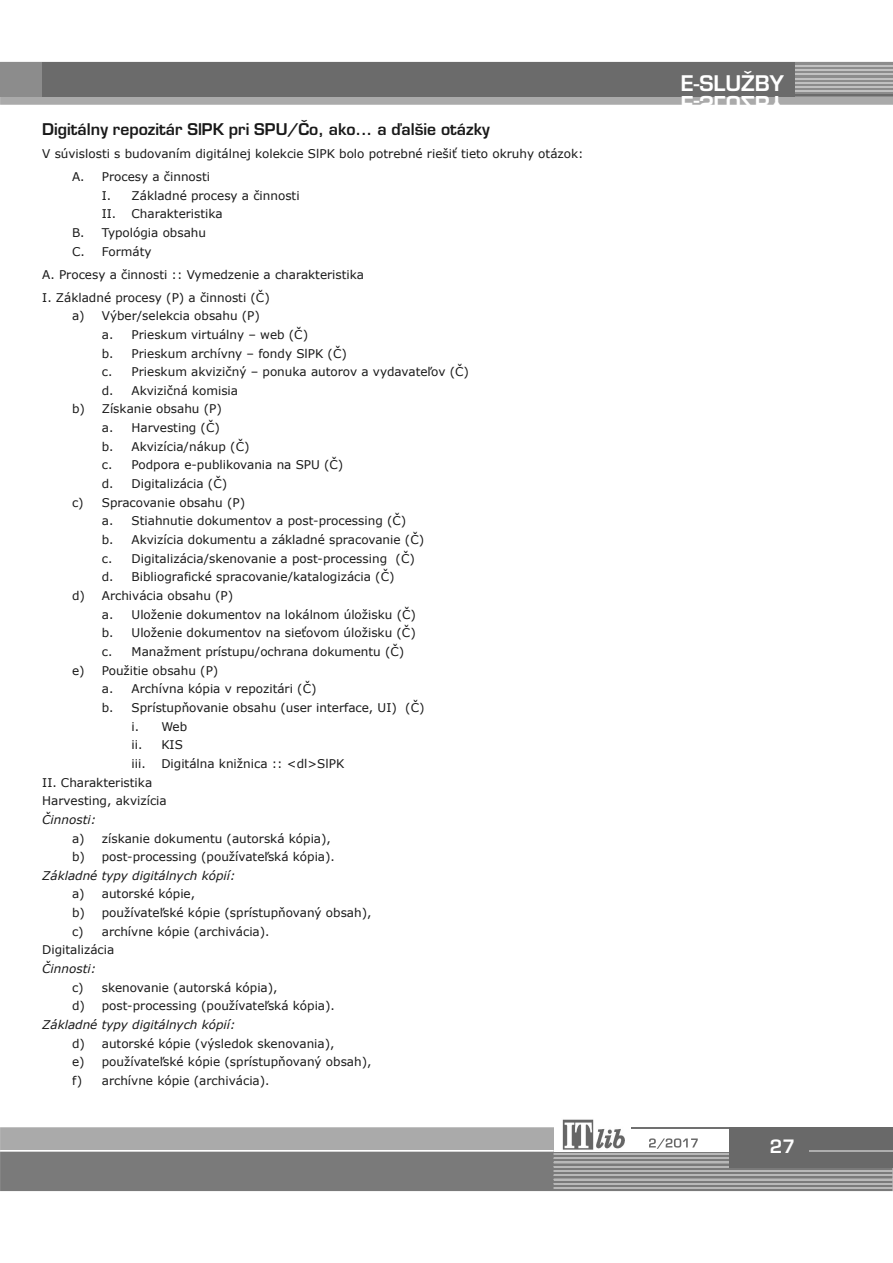
<style>
.page{position:relative;width:893px;height:1263px;background:#fff}
.page>*{position:absolute;margin:0;border:0;box-sizing:border-box;transform-origin:0 0}
.t1{font:21px "Euromode CE Bold";color:#fff}
.t2{font:18px "Euromode CE Bold";color:#fff}
.t3{font:15.75px "Euromode CE Bold";color:#191919}
.t4{font:12px/18.6px "Verdana";color:#191919}
.t5{font:italic 12px "Verdana";color:#191919}
</style>
<div class="page">
<svg style="left:1px;top:1127px;width:553px;height:11px;background:#acacac"></svg>
<svg style="left:0;top:62px;width:893px;height:43px;background:#7c7c7c"></svg>
<hr style="left:795px;top:65px;width:98px;height:2px;background:#c1c1c1">
<hr style="left:631px;top:1127px;width:98px;height:2px;background:#707070">
<img style="left:562px;top:1119px;width:62px;height:19px">
<div style="left:729px;top:1127px;width:164px;height:41px;background:#696969"></div>
<hr style="left:0;top:1127px;width:1px;height:64px;background:#aaa">
<svg style="left:0;top:1138px;width:893px;height:53px;background:#8d8d8d"></svg>
<h3 class="t3" style="left:42px;top:120px;width:449px">Digitálny repozitár SlPK pri SPU/Čo, ako... a ďalšie otázky</h3>
<p class="t4" style="left:72px;top:142px;width:513px;line-height:23px;text-indent:-30px">V súvislosti s budovaním digitálnej kolekcie SlPK bolo potrebné riešiť tieto okruhy otázok:<br>A. Procesy a činnosti</p>
<p class="t4" style="left:102px;top:186px;width:199px">I. Základné procesy a činnosti</p>
<p class="t4" style="left:102px;top:204px;width:123px">II. Charakteristika</p>
<p class="t4" style="left:72px;top:223px;width:136px">B. Typológia obsahu</p>
<p class="t4" style="left:72px;top:242px;width:81px">C. Formáty</p>
<p class="t4" style="left:42px;top:262px;width:323px;line-height:23px">A. Procesy a činnosti :: Vymedzenie a charakteristika<br>I. Základné procesy (P) a činnosti (Č)</p>
<p class="t4" style="left:72px;top:306px;width:189px">a) Výber/selekcia obsahu (P)</p>
<p class="t4" style="left:102px;top:325px;width:208px">a. Prieskum virtuálny – web (Č)</p>
<p class="t4" style="left:102px;top:343px;width:247px">b. Prieskum archívny – fondy SlPK (Č)</p>
<p class="t4" style="left:102px;top:362px;width:369px">c. Prieskum akvizičný – ponuka autorov a vydavateľov (Č)</p>
<p class="t4" style="left:102px;top:381px;width:138px">d. Akvizičná komisia</p>
<p class="t4" style="left:72px;top:399px;width:151px">b) Získanie obsahu (P)</p>
<p class="t4" style="left:102px;top:418px;width:120px">a. Harvesting (Č)</p>
<p class="t4" style="left:102px;top:437px;width:149px">b. Akvizícia/nákup (Č)</p>
<p class="t4" style="left:102px;top:455px;width:243px">c. Podpora e-publikovania na SPU (Č)</p>
<p class="t4" style="left:102px;top:474px;width:127px">d. Digitalizácia (Č)</p>
<p class="t4" style="left:72px;top:493px;width:175px">c) Spracovanie obsahu (P)</p>
<p class="t4" style="left:102px;top:511px;width:306px">a. Stiahnutie dokumentov a post-processing (Č)</p>
<p class="t4" style="left:102px;top:530px;width:324px">b. Akvizícia dokumentu a základné spracovanie (Č)</p>
<p class="t4" style="left:102px;top:549px;width:315px">c. Digitalizácia/skenovanie a post-processing (Č)</p>
<p class="t4" style="left:102px;top:567px;width:294px">d. Bibliografické spracovanie/katalogizácia (Č)</p>
<p class="t4" style="left:72px;top:586px;width:163px">d) Archivácia obsahu (P)</p>
<p class="t4" style="left:102px;top:605px;width:316px">a. Uloženie dokumentov na lokálnom úložisku (Č)</p>
<p class="t4" style="left:102px;top:623px;width:315px">b. Uloženie dokumentov na sieťovom úložisku (Č)</p>
<p class="t4" style="left:102px;top:642px;width:304px">c. Manažment prístupu/ochrana dokumentu (Č)</p>
<p class="t4" style="left:72px;top:660px;width:148px">e) Použitie obsahu (P)</p>
<p class="t4" style="left:102px;top:679px;width:216px">a. Archívna kópia v repozitári (Č)</p>
<p class="t4" style="left:102px;top:698px;width:324px">b. Sprístupňovanie obsahu (user interface, UI) (Č)</p>
<p class="t4" style="left:132px;top:716px;width:57px">i. Web</p>
<p class="t4" style="left:132px;top:735px;width:53px">ii. KIS</p>
<p class="t4" style="left:132px;top:754px;width:16px">iii.</p>
<p class="t4" style="left:161px;top:754px;width:184px">Digitálna knižnica :: &lt;dl&gt;SlPK</p>
<p class="t4" style="left:42px;top:772px;width:126px">II. Charakteristika<br>Harvesting, akvizícia</p>
<p class="t5" style="left:42px;top:812px;width:55px">Činnosti:</p>
<p class="t4" style="left:72px;top:828px;width:264px">a) získanie dokumentu (autorská kópia), b) post-processing (používateľská kópia).</p>
<p class="t5" style="left:42px;top:868px;width:195px">Základné typy digitálnych kópií:</p>
<p class="t4" style="left:72px;top:884px;width:125px">a) autorské kópie,</p>
<p class="t4" style="left:72px;top:903px;width:301px">b) používateľské kópie (sprístupňovaný obsah),</p>
<p class="t4" style="left:72px;top:922px;width:199px">c) archívne kópie (archivácia).</p>
<p class="t4" style="left:42px;top:940px;width:74px">Digitalizácia</p>
<p class="t5" style="left:42px;top:961px;width:55px">Činnosti:</p>
<p class="t4" style="left:72px;top:978px;width:264px">c) skenovanie (autorská kópia),<br>d) post-processing (používateľská kópia).</p>
<p class="t5" style="left:42px;top:1017px;width:195px">Základné typy digitálnych kópií:</p>
<p class="t4" style="left:72px;top:1034px;width:301px">d) autorské kópie (výsledok skenovania),<br>e) používateľské kópie (sprístupňovaný obsah), f) archívne kópie (archivácia).</p>
<h1 class="t1" style="left:681px;top:73px;width:105px">EE -- SS LL UU ŽŽ BB YY</h1>
<h2 class="t2" style="left:770px;top:1135px;width:27px">27</h2>
</div>
